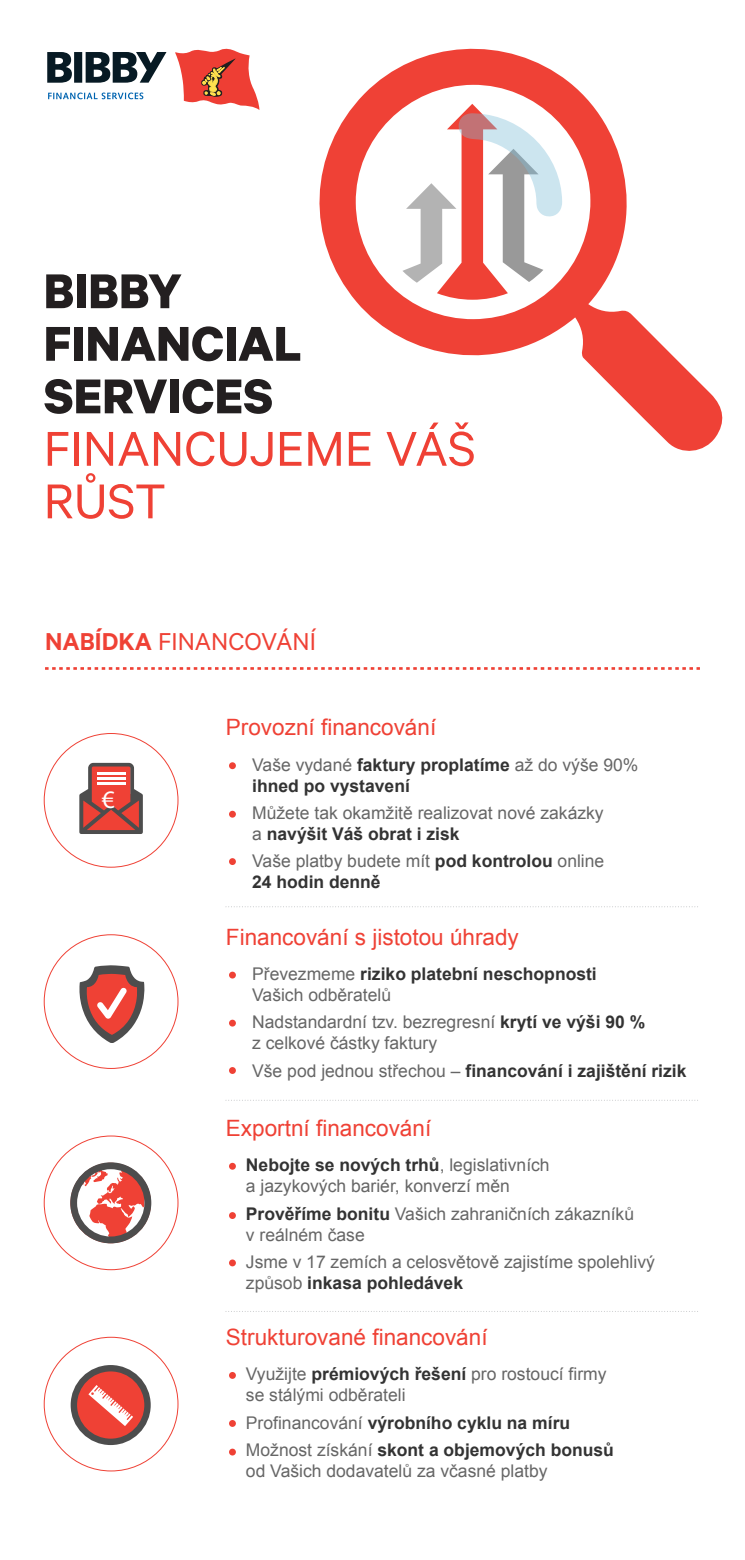
<style>
.page{position:relative;width:745px;height:1560px;background:#fff}
.page>*{position:absolute;margin:0;border:0;box-sizing:border-box;transform-origin:0 0}
.t1{font:700 55px/52.5px "Calibre";color:#231f20}
.t2{font:55px/52.5px "Calibre";color:#ef4135}
.t3{font:27.5px "Calibre";color:#ef4135}
.t4{font:25.25px "Myriad Pro";color:#fff}
.t5{font:22.5px "Arial";color:#ef4135}
.t6{font:17.5px/21px "Arial";color:#666}
.t7{font:700 17.5px/21px "Arial";color:#333}
.s1{font-weight:600}
.s2{font-weight:400;color:#666}
.s3{font-weight:700;color:#333}
</style>
<div class="page">
<svg style="left:319px;top:48px;width:404px;height:403px"></svg>
<svg style="left:402px;top:104px;width:160px;height:196px"></svg>
<div style="left:229px;top:762px;width:7px;height:7px;background:#ef4135;border-radius:50%"></div>
<div style="left:229px;top:810px;width:7px;height:7px;background:#ef4135;border-radius:50%"></div>
<div style="left:229px;top:858px;width:7px;height:7px;background:#ef4135;border-radius:50%"></div>
<div style="left:229px;top:971px;width:7px;height:7px;background:#ef4135;border-radius:50%"></div>
<div style="left:229px;top:1019px;width:7px;height:7px;background:#ef4135;border-radius:50%"></div>
<svg style="left:229px;top:1066px;width:7px;height:7px"></svg>
<svg style="left:229px;top:1371px;width:7px;height:7px"></svg>
<svg style="left:229px;top:1419px;width:7px;height:7px"></svg>
<div style="left:229px;top:1448px;width:7px;height:7px;background:#ef4135;border-radius:50%"></div>
<div style="left:229px;top:1162px;width:7px;height:7px;background:#ef4135;border-radius:50%"></div>
<svg style="left:229px;top:1211px;width:7px;height:7px"></svg>
<div style="left:229px;top:1259px;width:7px;height:7px;background:#ef4135;border-radius:50%"></div>
<svg style="left:79px;top:965px;width:65px;height:77px"></svg>
<svg style="left:79px;top:762px;width:64px;height:72px;background:#bb615a"></svg>
<hr style="left:97px;top:772px;width:28px;height:2px;background:#fff">
<hr style="left:97px;top:777px;width:28px;height:3px;background:#fff">
<hr style="left:97px;top:782px;width:28px;height:3px;background:#fff">
<svg style="left:70px;top:1162px;width:81px;height:81px"></svg>
<svg style="left:45px;top:667px;width:654px;height:2px"></svg>
<svg style="left:74px;top:1367px;width:73px;height:74px;background:#ce4339"></svg>
<div style="left:71px;top:1364px;width:80px;height:80px;border:6px solid #4d4d4d;border-radius:50%"></div>
<svg style="left:88px;top:1384px;width:45px;height:41px"></svg>
<svg style="left:226px;top:906px;width:472px;height:1px"></svg>
<svg style="left:47px;top:52px;width:25px;height:31px"></svg>
<div style="left:74px;top:52px;width:8px;height:31px;background:#071a24"></div>
<svg style="left:86px;top:52px;width:80px;height:31px"></svg>
<svg style="left:175px;top:49px;width:84px;height:61px"></svg>
<svg style="left:48px;top:92px;width:95px;height:7px"></svg>
<h1 class="t1" style="left:44px;top:263px;width:259px">BIBBY<br>FINANCIAL<br>SERVICES</h1>
<h1 class="t2" style="left:44px;top:420px;width:433px">FINANCUJEME VÁŠ<br>RŮST</h1>
<h2 class="t3" style="left:45px;top:625px;width:272px"><span class="s1">NABÍDKA</span> FINANCOVÁNÍ</h2>
<h3 class="t4" style="left:102px;top:783px;width:14px">€</h3>
<p class="t5" style="left:226px;top:712px;width:212px">Provozní financování</p>
<p class="t7" style="left:252px;top:754px;width:387px"><span class="s2">Vaše vydané</span> faktury proplatíme <span class="s2">až do výše 90% </span>ihned po vystavení</p>
<p class="t6" style="left:252px;top:802px;width:353px">Můžete tak okamžitě realizovat nové zakázky a <span class="s3">navýšit Váš obrat i zisk</span></p>
<p class="t6" style="left:252px;top:850px;width:353px">Vaše platby budete mít <span class="s3">pod kontrolou</span> online<br><span class="s3">24 hodin denně</span></p>
<p class="t5" style="left:226px;top:922px;width:294px">Financování s jistotou úhrady</p>
<p class="t6" style="left:252px;top:963px;width:346px">Převezmeme <span class="s3">riziko platební neschopnosti<br></span>Vašich odběratelů</p>
<p class="t6" style="left:252px;top:1011px;width:394px">Nadstandardní tzv. bezregresní <span class="s3">krytí ve výši 90 % </span>z celkové částky faktury</p>
<p class="t7" style="left:252px;top:1060px;width:435px"><span class="s2">Vše pod jednou střechou –</span> financování i zajištění rizik</p>
<p class="t5" style="left:226px;top:1113px;width:207px">Exportní financování</p>
<p class="t6" style="left:246px;top:1154px;width:305px"><span class="s3">Nebojte se nových trhů</span>, legislativních a jazykových bariér, konverzí měn</p>
<p class="t6" style="left:246px;top:1202px;width:389px"><span class="s3">Prověříme bonitu</span> Vašich zahraničních zákazníků v reálném čase</p>
<p class="t6" style="left:246px;top:1251px;width:410px">Jsme v 17 zemích a celosvětově zajistíme spolehlivý způsob <span class="s3">inkasa pohledávek</span></p>
<p class="t5" style="left:226px;top:1322px;width:263px">Strukturované financování</p>
<p class="t6" style="left:246px;top:1363px;width:362px">Využijte <span class="s3">prémiových řešení</span> pro rostoucí firmy se stálými odběrateli</p>
<p class="t7" style="left:246px;top:1409px;width:369px;line-height:27.2px"><span class="s2">Profinancování</span> výrobního cyklu na míru<br><span class="s2">Možnost získání</span> skont a objemových bonusů</p>
<p class="t6" style="left:246px;top:1460px;width:303px">od Vašich dodavatelů za včasné platby</p>
</div>
